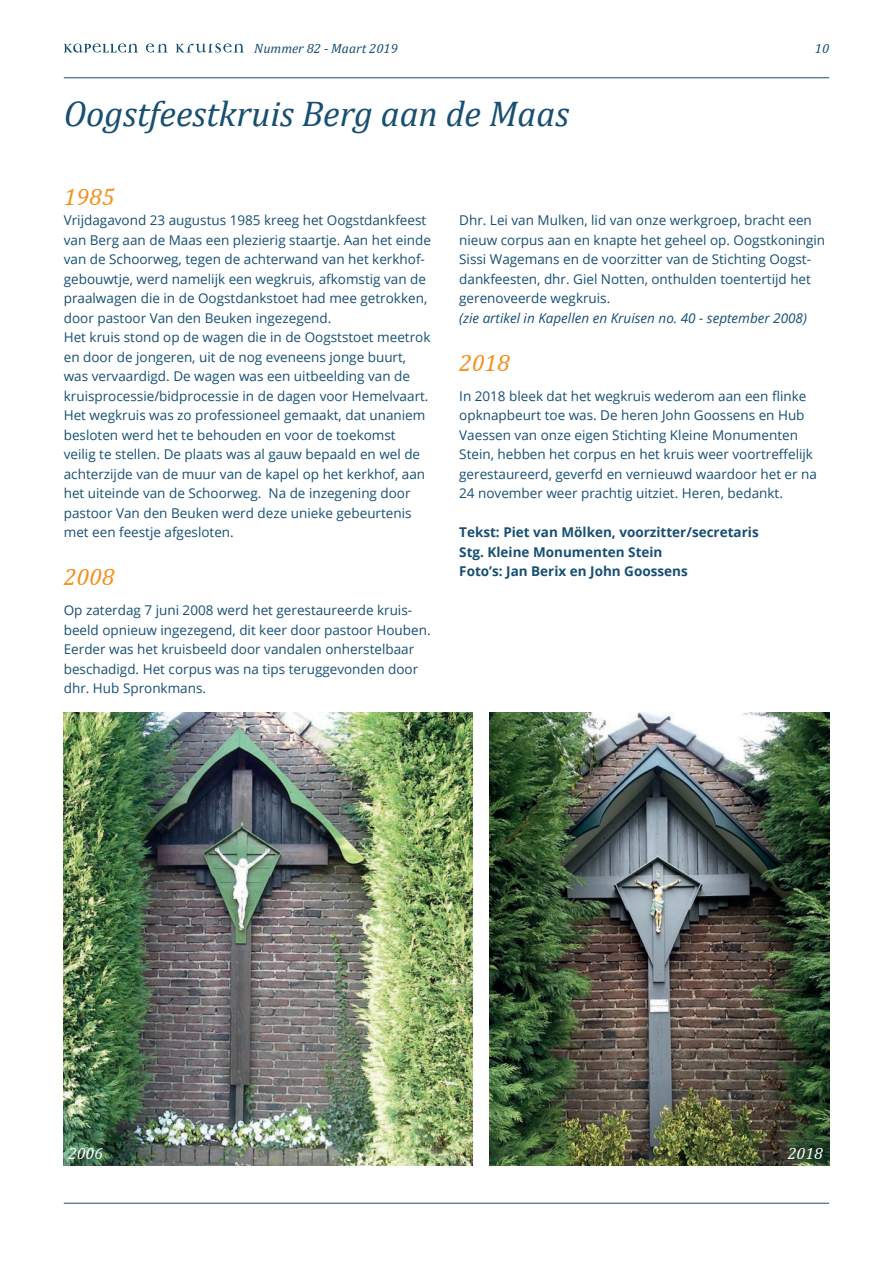
<style>
.page{position:relative;width:893px;height:1263px;background:#fff}
.page>*{position:absolute;margin:0;border:0;box-sizing:border-box;transform-origin:0 0}
.t1{font:italic 36px "Cambria";color:#174f72}
.t2{font:italic 24px "Cambria";color:#f4901d}
.t3{font:italic 16.5px "Cambria";color:#fff}
.t4{font:13.5px/19.5px "Open Sans";color:#174f72}
.t5{font:700 13.5px/19.5px "Open Sans";color:#174f72}
.t6{font:italic 13.5px "Open Sans";color:#174f72}
.t7{font:italic 13.5px "Cambria";color:#174f72}
</style>
<div class="page">
<hr style="left:64px;top:1203px;width:765px;height:1px;background:#174f72">
<hr style="left:64px;top:77px;width:765px;height:1px;background:#174f72">
<svg style="left:176px;top:43px;width:68px;height:10px"></svg>
<svg style="left:146px;top:43px;width:22px;height:10px"></svg>
<svg style="left:64px;top:43px;width:74px;height:10px"></svg>
<img style="left:64px;top:713px;width:408px;height:452px">
<img style="left:490px;top:713px;width:339px;height:452px">
<p class="t7" style="left:254px;top:39px;width:145px">Nummer 82 - Maart 2019</p>
<p class="t7" style="left:815px;top:39px;width:16px">10</p>
<h1 class="t1" style="left:64px;top:88px;width:507px">Oogstfeestkruis Berg aan de Maas</h1>
<h2 class="t2" style="left:64px;top:180px;width:52px">1985</h2>
<p class="t4" style="left:64px;top:210px;width:369px">Vrijdagavond 23 augustus 1985 kreeg het Oogstdankfeest van Berg aan de Maas een plezierig staartje. Aan het einde van de Schoorweg, tegen de achterwand van het kerkhof&shy;gebouwtje, werd namelijk een wegkruis, afkomstig van de praalwagen die in de Oogstdankstoet had mee getrokken, door pastoor Van den Beuken ingezegend.<br>Het kruis stond op de wagen die in de Oogststoet meetrok en door de jongeren, uit de nog eveneens jonge buurt, was vervaardigd. De wagen was een uitbeelding van de kruisprocessie/bidprocessie in de dagen voor Hemelvaart.<br>Het wegkruis was zo professioneel gemaakt, dat unaniem besloten werd het te behouden en voor de toekomst veilig te stellen. De plaats was al gauw bepaald en wel de achterzijde van de muur van de kapel op het kerkhof, aan het uiteinde van de Schoorweg. Na de inzegening door pastoor Van den Beuken werd deze unieke gebeurtenis met een feestje afgesloten.</p>
<h2 class="t2" style="left:64px;top:560px;width:52px">2008</h2>
<p class="t4" style="left:64px;top:600px;width:368px">Op zaterdag 7 juni 2008 werd het gerestaureerde kruis&shy;beeld opnieuw ingezegend, dit keer door pastoor Houben.<br>Eerder was het kruisbeeld door vandalen onherstelbaar beschadigd. Het corpus was na tips teruggevonden door dhr. Hub Spronkmans.</p>
<p class="t4" style="left:459px;top:210px;width:367px">Dhr. Lei van Mulken, lid van onze werkgroep, bracht een nieuw corpus aan en knapte het geheel op. Oogstkoningin Sissi Wagemans en de voorzitter van de Stichting Oogst&shy;dankfeesten, dhr. Giel Notten, onthulden toentertijd het gerenoveerde wegkruis.</p>
<p class="t6" style="left:459px;top:308px;width:349px">(zie artikel in Kapellen en Kruisen no. 40 - september 2008)</p>
<h2 class="t2" style="left:459px;top:346px;width:52px">2018</h2>
<p class="t4" style="left:459px;top:386px;width:359px">In 2018 bleek dat het wegkruis wederom aan een flinke opknapbeurt toe was. De heren John Goossens en Hub Vaessen van onze eigen Stichting Kleine Monumenten Stein, hebben het corpus en het kruis weer voortreffelijk gerestaureerd, geverfd en vernieuwd waardoor het er na 24 november weer prachtig uitziet. Heren, bedankt.</p>
<p class="t5" style="left:459px;top:522px;width:301px">Tekst: Piet van Mölken, voorzitter/secretaris<br>Stg. Kleine Monumenten Stein<br>Foto’s: Jan Berix en John Goossens</p>
<p class="t3" style="left:68px;top:1142px;width:36px">2006</p>
<p class="t3" style="left:788px;top:1142px;width:36px">2018</p>
</div>
